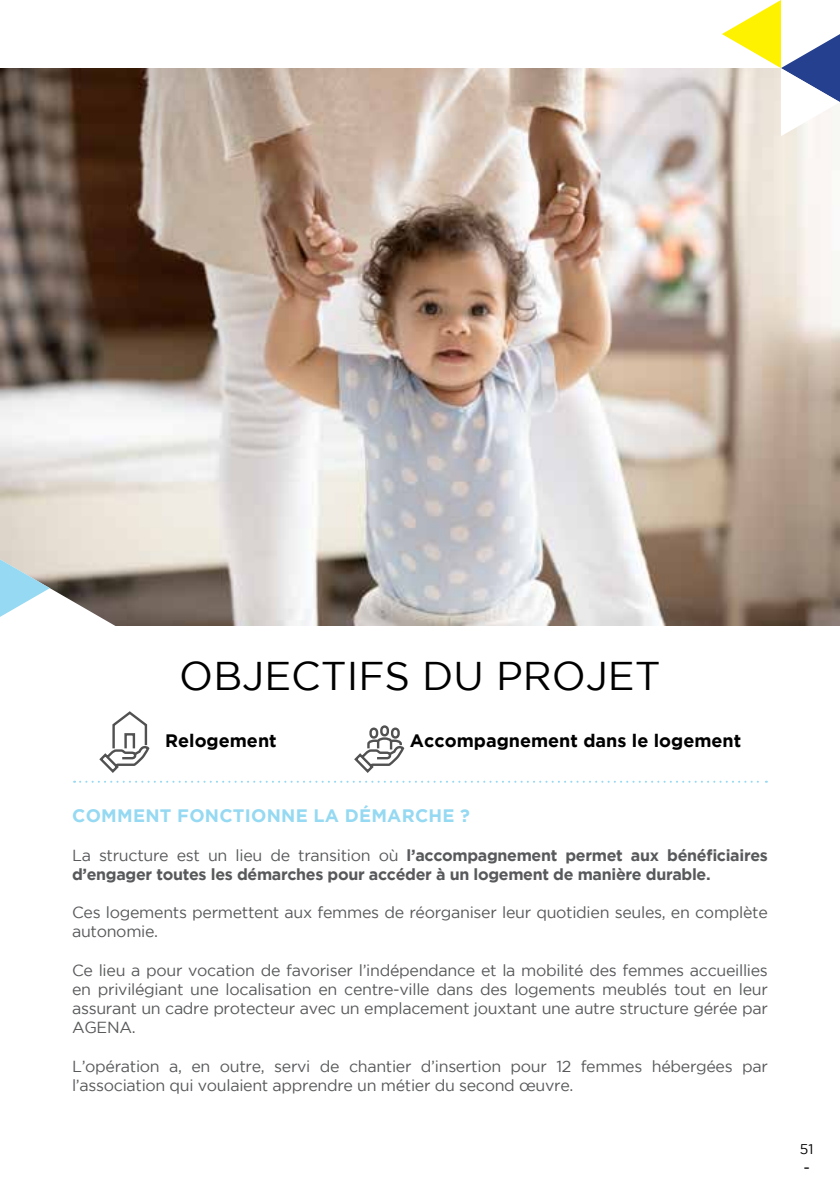
<style>
.page{position:relative;width:840px;height:1191px;background:#fff}
.page>*{position:absolute;margin:0;border:0;box-sizing:border-box;transform-origin:0 0}
.t1{font:40px "Gotham";color:#000}
.t2{font:700 18px "Gotham";color:#000}
.t3{font:700 18px "Gotham";letter-spacing:.015em;color:#95d9f2}
.t4{font:16px/19.2px "Gotham";letter-spacing:-.02em;color:#58595b}
.t5{font:700 16px/19.2px "Gotham";letter-spacing:-.02em;color:#58595b}
.t6{font:16px "Gotham";color:#000}
.t7{font:14px "Gotham";color:#000}
.s1{font-weight:400}
</style>
<div class="page">
<img style="left:1px;top:68px;width:838px;height:557px">
<svg style="left:721px;top:0;width:118px;height:136px"></svg>
<svg style="left:74px;top:780px;width:692px;height:2px"></svg>
<svg style="left:0;top:559px;width:154px;height:214px"></svg>
<svg style="left:354px;top:725px;width:51px;height:48px"></svg>
<h1 class="t1" style="left:179px;top:654px;width:482px">OBJECTIFS DU PROJET</h1>
<p class="t2" style="left:165px;top:730px;width:113px">Relogement</p>
<p class="t2" style="left:409px;top:730px;width:332px">Accompagnement dans le logement</p>
<p class="t3" style="left:72px;top:805px;width:399px">COMMENT FONCTIONNE LA DÉMARCHE ?</p>
<p class="t5" style="left:72px;top:845px;width:697px"><span class="s1">La structure est un lieu de transition où</span> l’accompagnement permet aux bénéficiaires d’engager toutes les démarches pour accéder à un logement de manière durable.</p>
<p class="t4" style="left:72px;top:902px;width:697px">Ces logements permettent aux femmes de réorganiser leur quotidien seules, en complète autonomie.</p>
<p class="t4" style="left:72px;top:960px;width:697px;text-align:justify">Ce lieu a pour vocation de favoriser l’indépendance et la mobilité des femmes accueillies en privilégiant une localisation en centre-ville dans des logements meublés tout en leur assurant un cadre protecteur avec un emplacement jouxtant une autre structure gérée par AGENA.</p>
<p class="t4" style="left:72px;top:1056px;width:697px">L’opération a, en outre, servi de chantier d’insertion pour 12 femmes hébergées par l’association qui voulaient apprendre un métier du second œuvre.</p>
<p class="t7" style="left:799px;top:1140px;width:15px">51</p>
<p class="t6" style="left:802px;top:1158px;width:8px">-</p>
</div>
